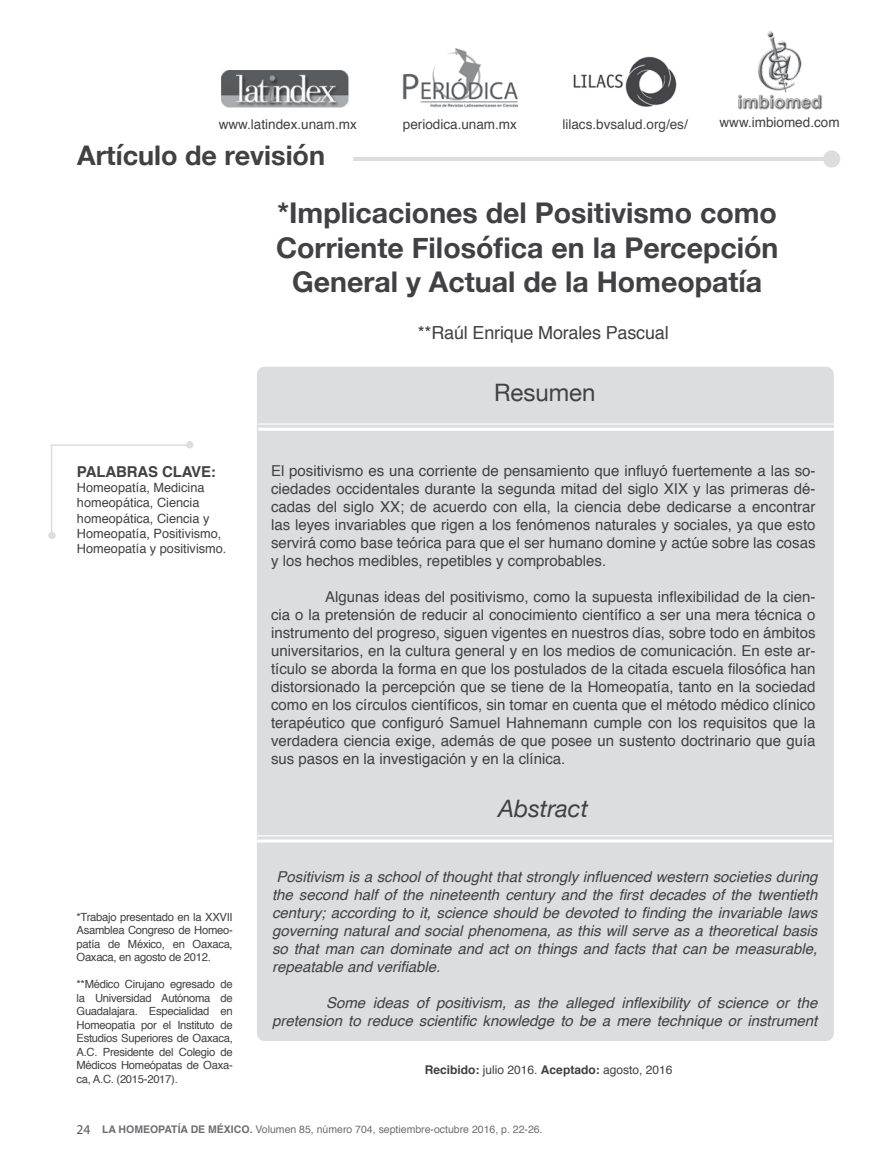
<style>
.page{position:relative;width:893px;height:1170px;background:#fff}
.page>*{position:absolute;margin:0;border:0;box-sizing:border-box;transform-origin:0 0}
.t1{font:700 28.5px/34.2px "Helvetica Neue";color:#414042;text-align:center}
.t2{font:700 27px "Helvetica Neue";color:#414042}
.t3{font:italic 24px "Helvetica Neue";color:#414042}
.t4{font:24px "Helvetica Neue";color:#414042}
.t5{font:18px "Helvetica";letter-spacing:-.01em;color:#414042}
.t6{font:15px/18px "Helvetica";color:#414042;text-align:justify}
.t7{font:italic 15px/18px "Helvetica";color:#414042;text-align:justify}
.t8{font:700 15px "Helvetica";letter-spacing:-.01em;color:#414042}
.t9{font:13.5px "Helvetica";color:#414042}
.t10{font:12.75px/15.3px "Helvetica";color:#414042}
.t11{font:12px "Helvetica";color:#414042}
.t12{font:11.25px/13.5px "Helvetica";letter-spacing:-.025em;color:#414042;text-align:justify}
.t13{font:10.5px "Helvetica";color:#6d6e71}
.s1{font-weight:700}
.s2{font-family:"Myriad Pro";font-size:13.5px;color:#58595b}
</style>
<div class="page">
<div style="left:257px;top:367px;width:577px;height:673px;background:#dcddde;border-radius:8px"></div>
<hr style="left:258px;top:427px;width:576px;height:3px;background:#fff">
<hr style="left:258px;top:423px;width:576px;height:1px;background:#fff">
<hr style="left:331px;top:158px;width:494px;height:3px;background:#dcddde">
<div style="left:823px;top:150px;width:17px;height:18px;background:#dcddde;border-radius:50%"></div>
<div style="left:326px;top:148px;width:27px;height:21px;background:#fff"></div>
<hr style="left:257px;top:839px;width:575px;height:3px;background:#fff">
<hr style="left:257px;top:835px;width:575px;height:1px;background:#fff">
<img style="left:221px;top:70px;width:128px;height:38px">
<img style="left:402px;top:48px;width:117px;height:60px">
<img style="left:573px;top:56px;width:104px;height:51px">
<img style="left:738px;top:31px;width:84px;height:79px">
<div style="left:186px;top:441px;width:7px;height:7px;background:#dcddde;border-radius:50%"></div>
<svg style="left:51px;top:443px;width:139px;height:88px"></svg>
<div style="left:48px;top:531px;width:8px;height:8px;background:#dcddde;border-radius:50%"></div>
<p class="t9" style="left:219px;top:114px;width:140px">www.latindex.unam.mx</p>
<p class="t9" style="left:403px;top:114px;width:116px">periodica.unam.mx</p>
<p class="t9" style="left:562px;top:114px;width:127px">lilacs.bvsalud.org/es/</p>
<p class="t9" style="left:719px;top:112px;width:122px">www.imbiomed.com</p>
<h2 class="t2" style="left:77px;top:135px;width:249px">Artículo de revisión</h2>
<h1 class="t1" style="left:276px;top:197px;width:504px">*Implicaciones del Positivismo como<br>Corriente Filosófica en la Percepción<br>General y Actual de la Homeopatía</h1>
<p class="t5" style="left:418px;top:319px;width:252px">**Raúl Enrique Morales Pascual</p>
<p class="t8" style="left:77px;top:459px;width:141px">PALABRAS CLAVE:</p>
<p class="t10" style="left:77px;top:480px;width:151px">Homeopatía, Medicina homeopática, Ciencia homeopática, Ciencia y<br>Homeopatía, Positivismo,<br>Homeopatía y positivismo.</p>
<p class="t12" style="left:77px;top:910px;width:158px">*Trabajo presentado en la XXVII Asamblea Congreso de Homeo&shy;patía de México, en Oaxaca, Oaxaca, en agosto de 2012.</p>
<p class="t12" style="left:77px;top:977px;width:158px">**Médico Cirujano egresado de la Universidad Autónoma de Guadalajara. Especialidad en Homeopatía por el Instituto de Estudios Superiores de Oaxaca, A.C. Presidente del Colegio de Médicos Homeópatas de Oaxa&shy;ca, A.C. (2015-2017).</p>
<h3 class="t4" style="left:494px;top:375px;width:103px">Resumen</h3>
<p class="t6" style="left:271px;top:462px;width:546px">El positivismo es una corriente de pensamiento que influyó fuertemente a las so&shy;ciedades occidentales durante la segunda mitad del siglo XIX y las primeras dé&shy;cadas del siglo XX; de acuerdo con ella, la ciencia debe dedicarse a encontrar las leyes invariables que rigen a los fenómenos naturales y sociales, ya que esto servirá como base teórica para que el ser humano domine y actúe sobre las cosas y los hechos medibles, repetibles y comprobables.</p>
<p class="t6" style="left:271px;top:588px;width:546px;text-indent:54px">Algunas ideas del positivismo, como la supuesta inflexibilidad de la cien&shy;cia o la pretensión de reducir al conocimiento científico a ser una mera técnica o instrumento del progreso, siguen vigentes en nuestros días, sobre todo en ámbitos universitarios, en la cultura general y en los medios de comunicación. En este ar&shy;tículo se aborda la forma en que los postulados de la citada escuela filosófica han distorsionado la percepción que se tiene de la Homeopatía, tanto en la sociedad como en los círculos científicos, sin tomar en cuenta que el método médico clínico terapéutico que configuró Samuel Hahnemann cumple con los requisitos que la verdadera ciencia exige, además de que posee un sustento doctrinario que guía sus pasos en la investigación y en la clínica.</p>
<h3 class="t3" style="left:498px;top:791px;width:92px">Abstract</h3>
<p class="t7" style="left:272px;top:868px;width:547px;text-indent:5px">Positivism is a school of thought that strongly influenced western societies during the second half of the nineteenth century and the first decades of the twentieth century; according to it, science should be devoted to finding the invariable laws governing natural and social phenomena, as this will serve as a theoretical basis so that man can dominate and act on things and facts that can be measurable, repeatable and verifiable.</p>
<p class="t7" style="left:272px;top:994px;width:547px;text-align:right">Some ideas of positivism, as the alleged inflexibility of science or the pretension to reduce scientific knowledge to be a mere technique or instrument</p>
<p class="t11" style="left:425px;top:1060px;width:249px"><span class="s1">Recibido:</span> julio 2016. <span class="s1">Aceptado:</span> agosto, 2016</p>
<p class="t13" style="left:76px;top:1120px;width:468px"><span class="s2">24</span> <span class="s1">LA HOMEOPATÍA DE MÉXICO.</span> Volumen 85, número 704, septiembre-octubre 2016, p. 22-26.</p>
</div>
